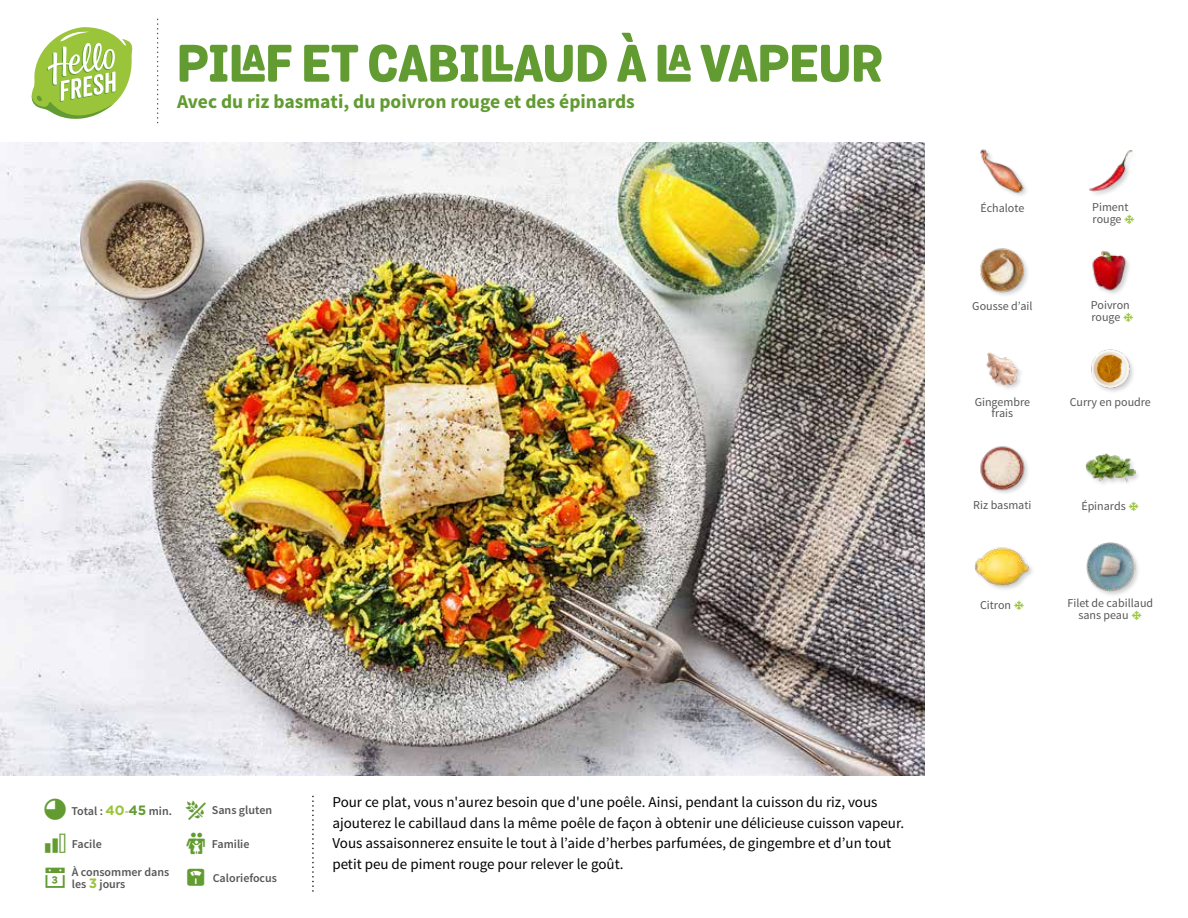
<style>
.page{position:relative;width:1188px;height:918px;background:#fff}
.page>*{position:absolute;margin:0;border:0;box-sizing:border-box;transform-origin:0 0}
.t1{font:800 51px "Grota Rounded";letter-spacing:.005em;color:#619b31}
.t2{font:25.5px "hellofresh icon font";color:#619b31}
.t3{font:700 19.5px "Source Sans Pro";color:#619b31}
.t4{font:15px/20.5px "Source Sans Pro";color:#000}
.t5{font:12px/12px "Source Sans Pro";color:#575756}
.t6{font:600 12px/12.9px "Source Sans Pro";color:#575756}
.s1{font-family:"Gotham";font-weight:700;font-size:13.5px;color:#9ac43a}
.s2{color:#87ac54}
.s3{font-family:"Gotham";font-weight:700;font-size:13.5px;color:#619b31}
</style>
<div class="page">
<svg style="left:31px;top:27px;width:102px;height:92px"></svg>
<img style="left:0;top:142px;width:925px;height:634px">
<img style="left:1089px;top:149px;width:44px;height:46px">
<img style="left:1091px;top:349px;width:42px;height:43px">
<img style="left:1092px;top:250px;width:37px;height:44px">
<div style="left:1085px;top:453px;width:57px;height:36px;background:#000;opacity:.2"></div>
<img style="left:1085px;top:453px;width:50px;height:36px">
<div style="left:1086px;top:541px;width:55px;height:57px;background:#000;opacity:.2"></div>
<img style="left:1086px;top:542px;width:49px;height:49px">
<img style="left:980px;top:149px;width:47px;height:47px">
<img style="left:986px;top:352px;width:35px;height:37px">
<img style="left:980px;top:446px;width:48px;height:47px">
<img style="left:974px;top:547px;width:56px;height:42px">
<img style="left:980px;top:248px;width:48px;height:47px">
<h1 class="t1" style="left:177px;top:23px;width:707px">PILAF ET CABILLAUD À LA VAPEUR</h1>
<h3 class="t3" style="left:177px;top:89px;width:459px">Avec du riz basmati, du poivron rouge et des épinards</h3>
<p class="t5" style="left:980px;top:202px;width:45px">Échalote</p>
<p class="t5" style="left:972px;top:300px;width:62px">Gousse d’ail</p>
<p class="t5" style="left:1092px;top:202px;width:38px">Piment rouge</p>
<p class="t5" style="left:1091px;top:300px;width:40px">Poivron rouge</p>
<p class="t5" style="left:975px;top:397px;width:57px">Gingembre</p>
<p class="t5" style="left:1070px;top:396px;width:83px">Curry en poudre</p>
<p class="t5" style="left:992px;top:407px;width:23px">frais</p>
<p class="t5" style="left:973px;top:499px;width:60px">Riz basmati</p>
<p class="t5" style="left:980px;top:599px;width:32px">Citron</p>
<p class="t5" style="left:1081px;top:500px;width:46px">Épinards</p>
<p class="t5" style="left:1078px;top:598px;width:76px;text-indent:-11px">Filet de cabillaud sans peau</p>
<p class="t6" style="left:71px;top:805px;width:102px">Total : <span class="s1">40</span><span class="s2">-</span><span class="s3">45</span> min.</p>
<p class="t6" style="left:212px;top:804px;width:62px">Sans gluten</p>
<p class="t6" style="left:72px;top:838px;width:31px">Facile</p>
<p class="t6" style="left:212px;top:838px;width:39px">Familie</p>
<p class="t6" style="left:72px;top:865px;width:99px">À consommer dans les <span class="s1">3</span> jours</p>
<p class="t6" style="left:213px;top:872px;width:66px">Caloriefocus</p>
<h2 class="t2" style="left:43px;top:866px;width:27px">▪</h2>
<p class="t4" style="left:332px;top:792px;width:573px">Pour ce plat, vous n'aurez besoin que d'une poêle. Ainsi, pendant la cuisson du riz, vous ajouterez le cabillaud dans la même poêle de façon à obtenir une délicieuse cuisson vapeur.<br>Vous assaisonnerez ensuite le tout à l’aide d’herbes parfumées, de gingembre et d’un tout petit peu de piment rouge pour relever le goût.</p>
</div>
